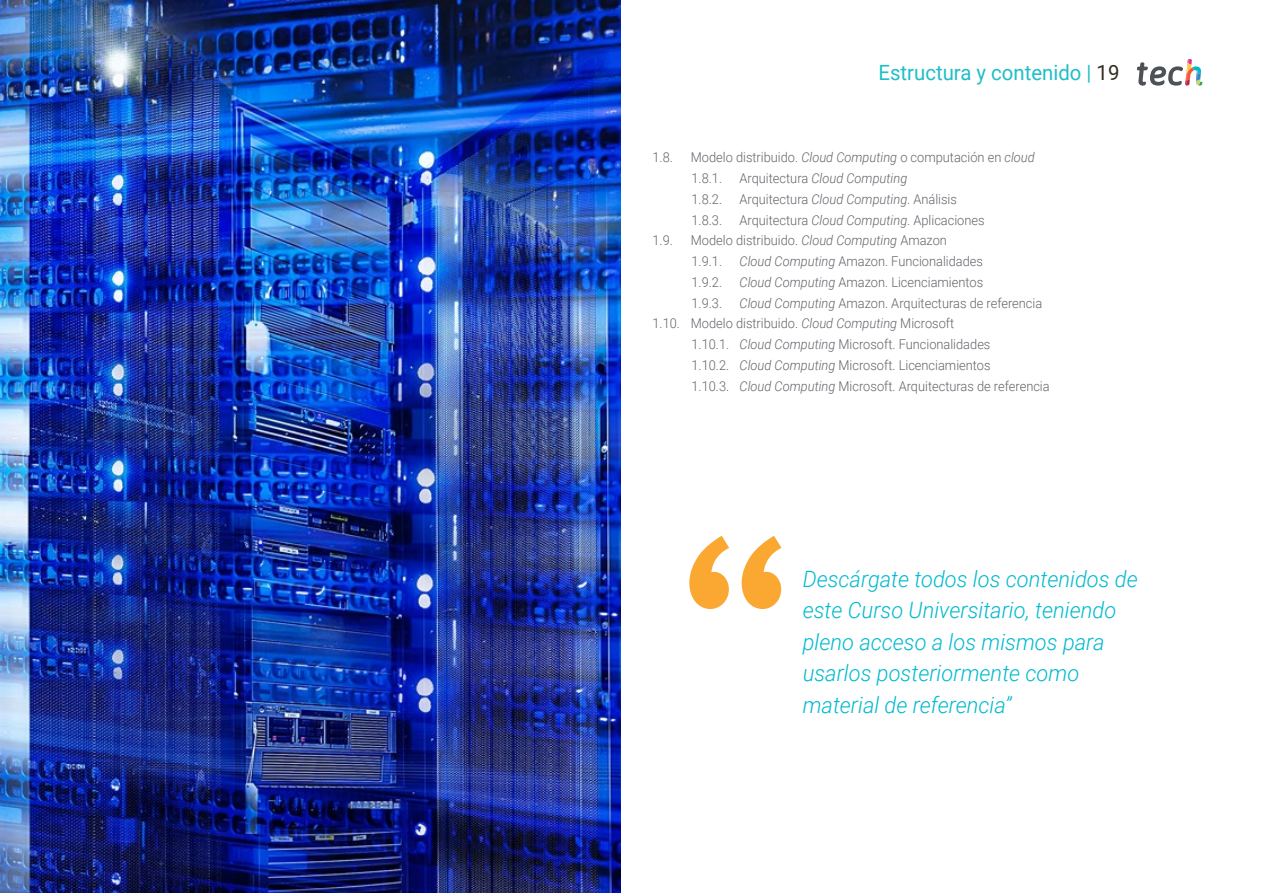
<style>
.page{position:relative;width:1263px;height:893px;background:#fff}
.page>*{position:absolute;margin:0;border:0;box-sizing:border-box;transform-origin:0 0}
.t1{font:italic 300 22.5px/31.5px "Roboto";color:#00bacf}
.t2{font:21px "Roboto";color:#20bec6}
.t3{font:300 13.5px/20.7px "Roboto";color:#61646a;scale:.95 1}
.t4{font:italic 300 13.5px "Roboto";color:#61646a;scale:.95 1}
.s1{color:#312e20}
.s2{font-style:italic}
.s3{font-style:normal}
</style>
<div class="page">
<svg style="left:1137px;top:59px;width:65px;height:27px"></svg>
<svg style="left:689px;top:536px;width:92px;height:73px"></svg>
<img style="left:0;top:0;width:621px;height:893px">
<h2 class="t2" style="left:878px;top:57px;width:242px">Estructura y contenido | <span class="s1">19</span></h2>
<p class="t3" style="left:652px;top:147px;width:23px">1.8.</p>
<p class="t3" style="left:691px;top:147px;width:364px">Modelo distribuido. <span class="s2">Cloud Computing</span> o computación en <span class="s2">cloud<br></span>1.8.1.</p>
<p class="t4" style="left:739px;top:169px;width:178px"><span class="s3">Arquitectura</span> Cloud Computing</p>
<p class="t3" style="left:691px;top:188px;width:34px">1.8.2.</p>
<p class="t3" style="left:739px;top:188px;width:230px">Arquitectura <span class="s2">Cloud Computing</span>. Análisis</p>
<p class="t3" style="left:691px;top:209px;width:34px">1.8.3.</p>
<p class="t3" style="left:739px;top:209px;width:259px">Arquitectura <span class="s2">Cloud Computing</span>. Aplicaciones</p>
<p class="t3" style="left:652px;top:230px;width:23px">1.9.</p>
<p class="t3" style="left:691px;top:230px;width:271px">Modelo distribuido. <span class="s2">Cloud Computing</span> Amazon<br>1.9.1.</p>
<p class="t3" style="left:739px;top:250px;width:258px"><span class="s2">Cloud Computing</span> Amazon. Funcionalidades</p>
<p class="t3" style="left:691px;top:271px;width:34px">1.9.2.</p>
<p class="t3" style="left:739px;top:271px;width:258px"><span class="s2">Cloud Computing</span> Amazon. Licenciamientos</p>
<p class="t3" style="left:691px;top:292px;width:34px">1.9.3.</p>
<p class="t3" style="left:739px;top:292px;width:320px"><span class="s2">Cloud Computing</span> Amazon. Arquitecturas de referencia</p>
<p class="t3" style="left:652px;top:313px;width:319px">1.10. Modelo distribuido. <span class="s2">Cloud Computing</span> Microsoft</p>
<p class="t3" style="left:691px;top:333px;width:316px">1.10.1. <span class="s2">Cloud Computing</span> Microsoft. Funcionalidades</p>
<p class="t3" style="left:691px;top:354px;width:316px">1.10.2. <span class="s2">Cloud Computing</span> Microsoft. Licenciamientos</p>
<p class="t3" style="left:691px;top:375px;width:378px">1.10.3. <span class="s2">Cloud Computing</span> Microsoft. Arquitecturas de referencia</p>
<h1 class="t1" style="left:803px;top:562px;width:337px">Descárgate todos los contenidos de este Curso Universitario, teniendo pleno acceso a los mismos para usarlos posteriormente como material de referencia”</h1>
</div>
